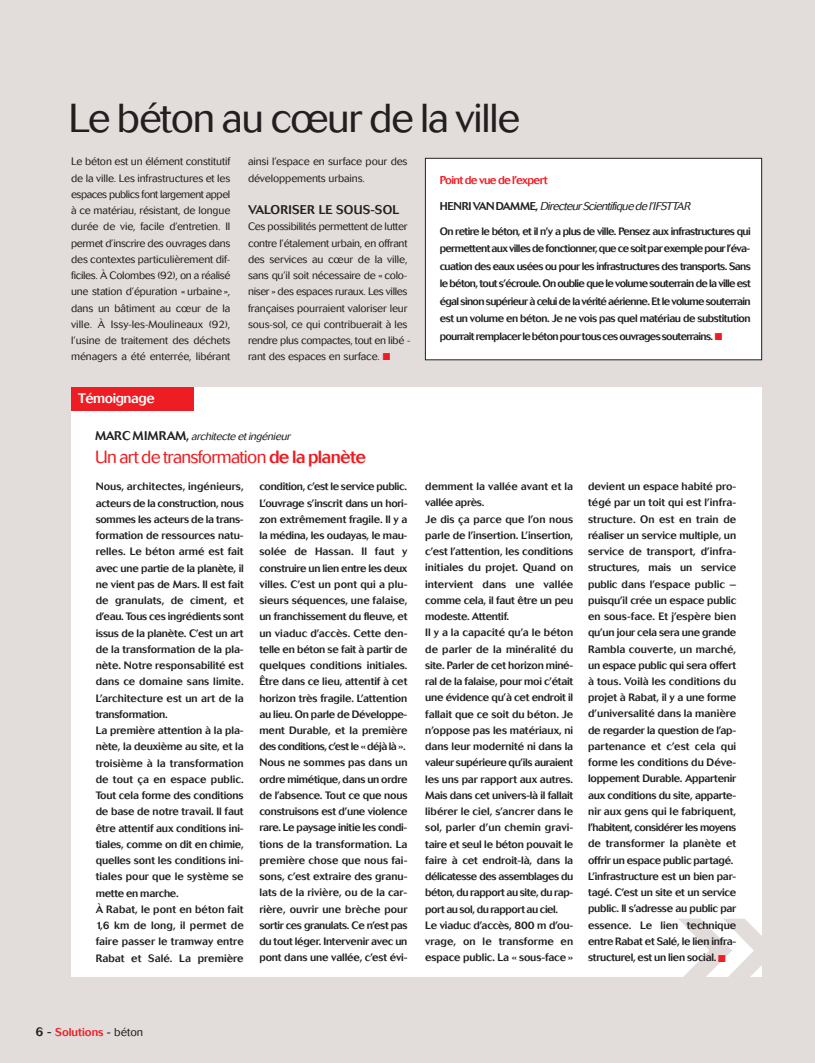
<style>
.page{position:relative;width:815px;height:1063px;background:#e2ddda}
.page>*{position:absolute;margin:0;border:0;box-sizing:border-box;transform-origin:0 0}
.t1{font:300 272.5px "Cosmos";color:#e2ddda}
.t2{font:300 40px "Cosmos";letter-spacing:-.03em;color:#231f20}
.t3{font:300 17.5px "Cosmos";letter-spacing:-.04em;color:#ee1d23}
.t4{font:500 13.75px "Cosmos";letter-spacing:-.03em;color:#fff}
.t5{font:500 12.5px "Cosmos";letter-spacing:.02em;color:#231f20}
.t6{font:italic 300 11.25px "Cosmos";color:#231f20}
.t7{font:500 11.25px "Cosmos";letter-spacing:-.055em;color:#ee1d23}
.t8{font:500 11.25px "Cosmos";color:#ee1d23}
.t9{font:500 10.62px/16.2px "Cosmos";letter-spacing:-.01em;color:#231f20}
.t10{font:300 10.62px/16.2px "Cosmos";letter-spacing:-.01em;color:#231f20}
.t11{font:italic 300 10.62px "Cosmos";color:#231f20}
.s1{color:#ee1d23}
.s2{font-weight:500;font-style:normal;font-size:12.5px}
.s3{font-weight:500}
.s4{font-weight:500;font-style:normal}
.s5{font-size:12.5px;color:#231f20}
.s6{color:#231f20}
.s7{font-weight:300;color:#231f20}
</style>
<div class="page">
<div style="left:71px;top:387px;width:691px;height:590px;background:#fff"></div>
<div style="left:71px;top:387px;width:123px;height:24px;background:#ee1d23"></div>
<div style="left:425px;top:158px;width:337px;height:202px;background:#fff"></div>
<div style="left:425px;top:158px;width:337px;height:202px;border:1px solid #231f20"></div>
<h2 class="t2" style="left:68px;top:102px;width:453px">Le béton au cœur de la ville</h2>
<p class="t10" style="left:71px;top:154px;width:161px;text-align:justify">Le béton est un élément constitutif de la ville. Les infrastructures et les espaces publics font largement appel à ce matériau, résistant, de longue durée de vie, facile d’entretien. Il permet d’inscrire des ouvrages dans des contextes particulièrement dif&shy;ficiles. À Colombes (92), on a réalisé une station d’épuration « urbaine », dans un bâtiment au cœur de la ville. À Issy-les-Moulineaux (92), l’usine de traitement des déchets ménagers a été enterrée, libérant</p>
<p class="t4" style="left:78px;top:393px;width:78px">Témoignage</p>
<p class="t10" style="left:248px;top:154px;width:161px">ainsi l’espace en surface pour des développements urbains.</p>
<p class="t5" style="left:248px;top:205px;width:153px">VALORISER LE SOUS-SOL</p>
<p class="t10" style="left:248px;top:219px;width:164px">Ces possibilités permettent de lutter contre l’étalement urbain, en offrant des services au cœur de la ville, sans qu’il soit nécessaire de « colo&shy;niser » des espaces ruraux. Les villes françaises pourraient valoriser leur sous-sol, ce qui contribuerait à les rendre plus compactes, tout en libé - rant des espaces en surface. <span class="s1">■</span></p>
<p class="t11" style="left:95px;top:433px;width:199px"><span class="s2">M A R C M I M R A M ,</span> architecte et ingénieur</p>
<h3 class="t3" style="left:95px;top:449px;width:273px">Un art de transformation <span class="s3">de la planète</span></h3>
<p class="t7" style="left:440px;top:176px;width:109px">Point de vue de l’expert</p>
<p class="t6" style="left:440px;top:202px;width:252px"><span class="s4">H E N R I VA N DA M M E ,</span> DirecteurScientifique de l’IFSTTAR</p>
<p class="t9" style="left:440px;top:223px;width:313px;line-height:17.5px;text-align:justify">On retire le béton, et il n’y a plus de ville. Pensez aux infrastructures qui permettent aux villes de fonctionner, que ce soit par exemple pour l’éva&shy;cuation des eaux usées ou pour les infrastructures des transports. Sans le béton, tout s’écroule. On oublie que le volume souterrain de la ville est égal sinon supérieur à celui de la vérité aérienne. Et le volume souterrain est un volume en béton. Je ne vois pas quel matériau de substitution pourrait remplacer le béton pour tous ces ouvra ges souterrains. <span class="s1">■</span></p>
<p class="t9" style="left:96px;top:480px;width:150px">Nous, architectes, ingénieurs, acteurs de la construction, nous sommes les acteurs de la trans&shy;formation de ressources natu&shy;relles. Le béton armé est fait avec une partie de la planète, il ne vient pas de Mars. Il est fait de granulats, de ciment, et d’eau. Tous ces ingrédients sont issus de la planète. C’est un art de la transformation de la pla&shy;nète. Notre responsabilité est dans ce domaine sans limite.<br>L’architecture est un art de la transformation.<br>La première attention à la pla&shy;nète, la deuxième au site, et la troisième à la transformation de tout ça en espace public.<br>Tout cela forme des conditions de base de notre travail. Il faut être attentif aux conditions ini&shy;tiales, comme on dit en chimie, quelles sont les conditions ini&shy;tiales pour que le système se mette en marche.<br>À Rabat, le pont en béton fait<br>1,6 km de long, il permet de faire passer le tramway entre<br>Rabat et Salé. La première</p>
<p class="t9" style="left:259px;top:479px;width:150px">condition, c’est le service public.<br>L’ouvrage s’inscrit dans un hori&shy;zon extrêmement fragile. Il y a la médina, les oudayas, le mau&shy;solée de Hassan. Il faut y construire un lien entre les deux villes. C’est un pont qui a plu&shy;sieurs séquences, une falaise, un franchissement du fleuve, et un viaduc d’accès. Cette den&shy;telle en béton se fait à partir de quelques conditions initiales.<br>Être dans ce lieu, attentif à cet horizon très fragile. L’attention au lieu. On parle de Développe&shy;ment Durable, et la première des conditions, c’est le « déjà là ».<br>Nous ne sommes pas dans un ordre mimétique, dans un ordre de l’absence. Tout ce que nous construisons est d’une violence rare. Le paysage initie les condi&shy;tions de la transformation. La première chose que nous fai&shy;sons, c’est extraire des granu&shy;lats de la rivière, ou de la car&shy;rière, ouvrir une brèche pour sortir ces granulats. Ce n’est pas du tout léger. Intervenir avec un pont dans une vallée, c’est évi-</p>
<p class="t9" style="left:425px;top:479px;width:150px">demment la vallée avant et la vallée après.<br>Je dis ça parce que l’on nous parle de l’insertion. L’insertion, c’est l’attention, les conditions initiales du projet. Quand on intervient dans une vallée comme cela, il faut être un peu modeste. Attentif.<br>Il y a la capacité qu’a le béton de parler de la minéralité du site. Parler de cet horizon miné&shy;ral de la falaise, pour moi c’était une évidence qu’à cet endroit il fallait que ce soit du béton. Je n’oppose pas les matériaux, ni dans leur modernité ni dans la valeur supérieure qu’ils auraient les uns par rapport aux autres.<br>Mais dans cet univers-là il fallait libérer le ciel, s’ancrer dans le sol, parler d’un chemin gravi&shy;taire et seul le béton pouvait le faire à cet endroit-là, dans la délicatesse des assemblages du béton, du rapport au site, du rap&shy;port au sol, du rapport au ciel.<br>Le viaduc d’accès, 800 m d’ou&shy;vrage, on le transforme en espace public. La « sous-face »</p>
<p class="t9" style="left:588px;top:479px;width:150px">devient un espace habité pro&shy;tégé par un toit qui est l’infra&shy;structure. On est en train de réaliser un service multiple, un service de transport, d’infra&shy;structures, mais un service public dans l’espace public – puisqu’il crée un espace public en sous-face. Et j’espère bien qu’un jour cela sera une grande<br>Rambla couverte, un marché, un espace public qui sera offert à tous. Voilà les conditions du projet à Rabat, il y a une forme d’universalité dans la manière de regarder la question de l’ap&shy;partenance et c’est cela qui forme les conditions du Déve&shy;loppement Durable. Appartenir aux conditions du site, apparte&shy;nir aux gens qui le fabriquent, l’habitent, considérer les moyens de transformer la planète et offrir un espace public partagé.<br>L’infrastructure est un bien par&shy;tagé. C’est un site et un service public. Il s’adresse au public par essence. Le lien technique entre Rabat et Salé, le lien infra&shy;structurel, est un lien social. <span class="s1">■</span></p>
<h1 class="t1" style="left:673px;top:819px;width:109px">»</h1>
<p class="t8" style="left:35px;top:1028px;width:109px"><span class="s5">6 -</span> Solutions <span class="s6">-</span> <span class="s7">béton</span></p>
</div>
